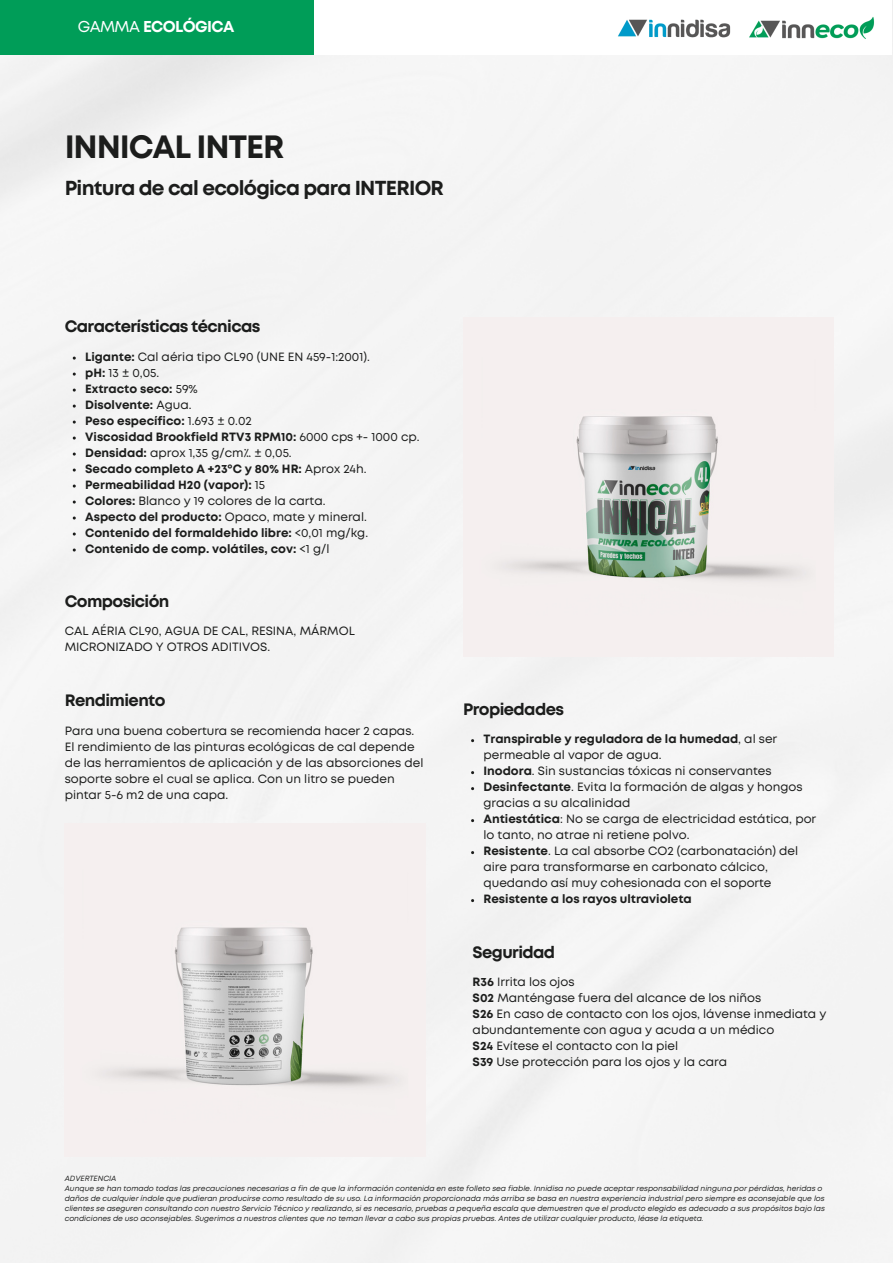
<style>
.page{position:relative;width:893px;height:1264px;background:#fff}
.page>*{position:absolute;margin:0;border:0;box-sizing:border-box;transform-origin:0 0}
.t1{font:700 32.25px "Mont";letter-spacing:-.035em;color:#1c1d1c}
.t2{font:700 20.25px "Mont";letter-spacing:-.035em;color:#1c1d1c}
.t3{font:700 16.5px "Mont";letter-spacing:-.035em;color:#1c1d1c}
.t4{font:700 15.75px "Mont";letter-spacing:-.035em;color:#fff}
.t5{font:12px/16px "Mont";color:#1c1d1c}
.t6{font:700 12px/16px "Mont";color:#1c1d1c}
.t7{font:italic 7.5px/10.1px "Mont";color:#1c1d1c}
.s1{font-weight:400}
.s2{font-family:"Noto Sans Arabic";font-weight:400}
.s3{font-weight:700}
</style>
<div class="page">
<div style="left:0;top:0;width:892px;height:1262px;background:#f5f4f4"></div>
<div style="left:0;top:0;width:314px;height:54px;background:#009d58"></div>
<div style="left:314px;top:0;width:577px;height:54px;background:#fff"></div>
<img style="left:618px;top:19px;width:113px;height:19px">
<img style="left:736px;top:17px;width:152px;height:38px">
<img style="left:497px;top:416px;width:313px;height:167px">
<img style="left:97px;top:927px;width:305px;height:163px">
<h3 class="t4" style="left:78px;top:20px;width:158px"><span class="s1">GAMMA</span> ECOLÓGICA</h3>
<h1 class="t1" style="left:65px;top:134px;width:221px">INNICAL INTER</h1>
<h2 class="t2" style="left:65px;top:180px;width:381px">Pintura de cal ecológica para INTERIOR</h2>
<h3 class="t3" style="left:65px;top:320px;width:197px">Características técnicas</h3>
<p class="t6" style="left:85px;top:349px;width:336px">Ligante: <span class="s1">Cal aéria tipo CL90 (UNE EN 459-1:2001).<br></span>pH: <span class="s1">13 ± 0,05.<br></span>Extracto seco: <span class="s1">59%<br></span>Disolvente: <span class="s1">Agua.<br></span>Peso específico: <span class="s1">1.693 ± 0.02<br></span>Viscosidad Brookfield RTV3 RPM10: <span class="s1">6000 cps +- 1000 cp.<br></span>Densidad: <span class="s1">aprox 1,35 g/cm</span><span class="s2">؉</span> <span class="s1">± 0,05.<br></span>Secado completo A +23ºC y 80% HR: <span class="s1">Aprox 24h.<br></span>Permeabilidad H20 (vapor): <span class="s1">15<br></span>Colores: <span class="s1">Blanco y 19 colores de la carta.<br></span>Aspecto del producto: <span class="s1">Opaco, mate y mineral.<br></span>Contenido del formaldehido libre: <span class="s1">&lt;0,01 mg/kg.<br></span>Contenido de comp. volátiles, cov: <span class="s1">&lt;1 g/l</span></p>
<h3 class="t3" style="left:65px;top:594px;width:106px">Composición</h3>
<p class="t5" style="left:65px;top:624px;width:291px">CAL AÉRIA CL90, AGUA DE CAL, RESINA, MÁRMOL<br>MICRONIZADO Y OTROS ADITIVOS.</p>
<h3 class="t3" style="left:65px;top:694px;width:102px">Rendimiento</h3>
<h3 class="t3" style="left:463px;top:702px;width:102px">Propiedades</h3>
<p class="t5" style="left:65px;top:723px;width:360px">Para una buena cobertura se recomienda hacer 2 capas.<br>El rendimiento de las pinturas ecológicas de cal depende de las herramientos de aplicación y de las absorciones del soporte sobre el cual se aplica. Con un litro se pueden pintar 5-6 m2 de una capa.</p>
<p class="t5" style="left:483px;top:731px;width:334px"><span class="s3">Transpirable y reguladora de la humedad</span>, al ser permeable al vapor de agua.<br><span class="s3">Inodora</span>. Sin sustancias tóxicas ni conservantes <span class="s3">Desinfectante</span>. Evita la formación de algas y hongos gracias a su alcalinidad<br><span class="s3">Antiestática</span>: No se carga de electricidad estática, por lo tanto, no atrae ni retiene polvo.<br><span class="s3">Resistente</span>. La cal absorbe CO2 (carbonatación) del aire para transformarse en carbonato cálcico, quedando así muy cohesionada con el soporte</p>
<p class="t6" style="left:483px;top:891px;width:210px">Resistente a los rayos ultravioleta</p>
<h3 class="t3" style="left:472px;top:945px;width:84px">Seguridad</h3>
<p class="t5" style="left:472px;top:975px;width:355px"><span class="s3">R36</span> Irrita los ojos<br><span class="s3">S02</span> Manténgase fuera del alcance de los niños<br><span class="s3">S26</span> En caso de contacto con los ojos, lávense inmediata y abundantemente con agua y acuda a un médico<br><span class="s3">S24</span> Evítese el contacto con la piel<br><span class="s3">S39</span> Use protección para los ojos y la cara</p>
<p class="t7" style="left:65px;top:1174px;width:761px">ADVERTENCIA<br>Aunque se han tomado todas las precauciones necesarias a fin de que la información contenida en este folleto sea fiable. Innidisa no puede aceptar responsabilidad ninguna por pérdidas, heridas o daños de cualquier índole que pudieran producirse como resultado de su uso. La información proporcionada más arriba se basa en nuestra experiencia industrial pero siempre es aconsejable que los clientes se aseguren consultando con nuestro Servicio Técnico y realizando, si es necesario, pruebas a pequeña escala que demuestren que el producto elegido es adecuado a sus propósitos bajo las condiciones de uso aconsejables. Sugerimos a nuestros clientes que no teman llevar a cabo sus propias pruebas. Antes de utilizar cualquier producto, léase la etiqueta.</p>
</div>
